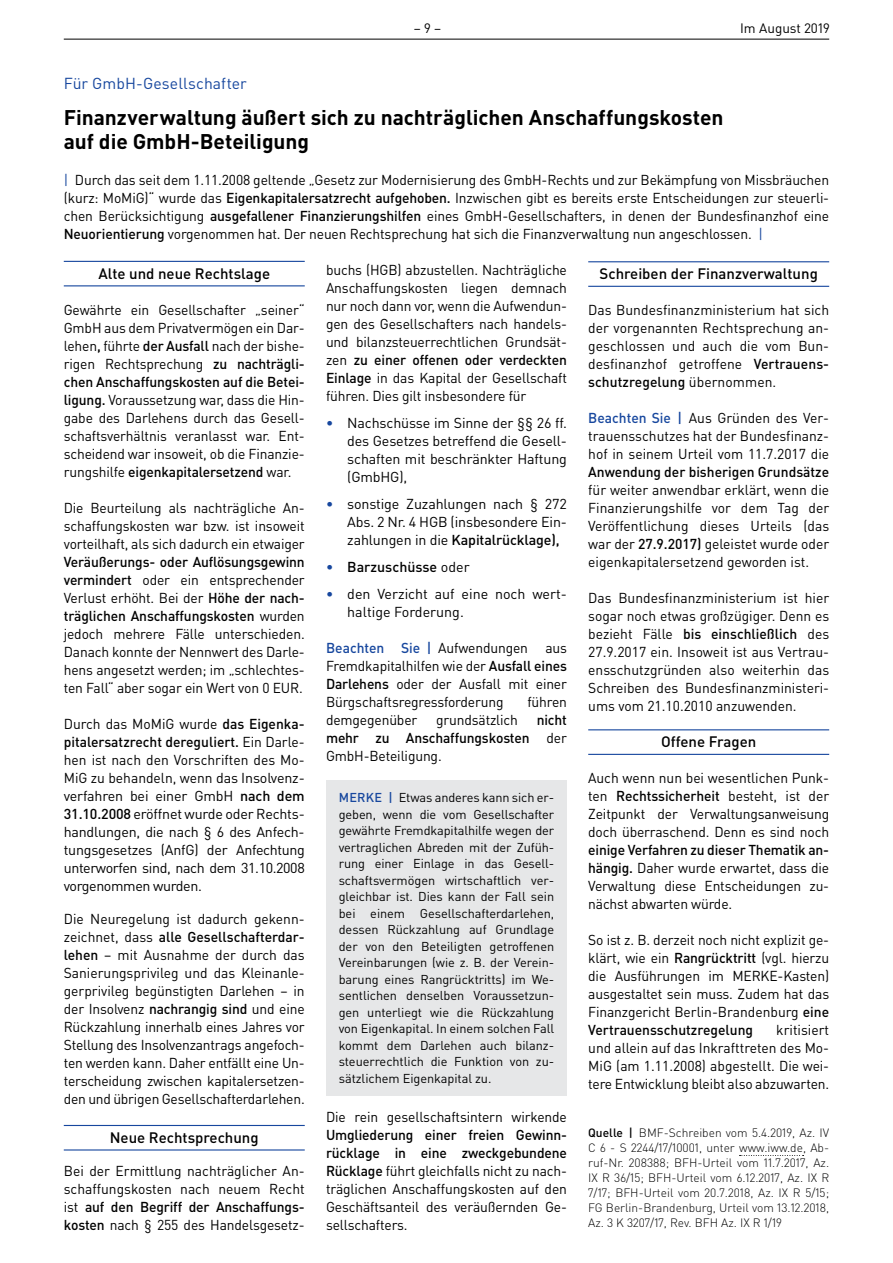
<style>
.page{position:relative;width:893px;height:1263px;background:#fff}
.page>*{position:absolute;margin:0;border:0;box-sizing:border-box;transform-origin:0 0}
.t1{font:700 21px/24px "DIN Pro";color:#000}
.t2{font:15.75px "DIN Pro";letter-spacing:.005em;color:#17479e}
.t3{font:500 15px "DIN Pro";color:#000}
.t4{font:14.25px/18px "DIN Pro";letter-spacing:-.01em;color:#000;text-align:justify}
.t5{font:500 14.25px/18px "DIN Pro";color:#000;text-align:justify}
.t6{font:13.5px "DIN Pro";color:#000}
.t7{font:12.75px/16.5px "DIN Pro";letter-spacing:-.005em;color:#000;text-align:justify}
.t8{font:300 12px/15px "DIN Pro";color:#000;text-align:justify}
.s1{color:#17479e}
.s2{font-weight:500}
.s3{font-weight:500;color:#17479e}
.s4{font-weight:400}
</style>
<div class="page">
<hr style="left:64px;top:39px;width:765px;height:1px;background:#000">
<hr style="left:64px;top:261px;width:241px;height:1px;background:#17479e">
<hr style="left:64px;top:285px;width:241px;height:1px;background:#17479e">
<hr style="left:64px;top:1125px;width:241px;height:1px;background:#17479e">
<hr style="left:64px;top:1149px;width:241px;height:1px;background:#17479e">
<div style="left:326px;top:780px;width:241px;height:315px;background:#e6e7e8"></div>
<hr style="left:588px;top:261px;width:241px;height:1px;background:#17479e">
<hr style="left:588px;top:286px;width:241px;height:1px;background:#17479e">
<hr style="left:588px;top:729px;width:241px;height:1px;background:#17479e">
<hr style="left:588px;top:754px;width:241px;height:1px;background:#17479e">
<svg style="left:739px;top:1155px;width:65px;height:1px"></svg>
<p class="t6" style="left:414px;top:19px;width:29px">– 9 –</p>
<p class="t6" style="left:740px;top:19px;width:91px">Im August 2019</p>
<p class="t2" style="left:64px;top:73px;width:185px">Für GmbH-Gesellschafter</p>
<h1 class="t1" style="left:64px;top:105px;width:661px">Finanzverwaltung äußert sich zu nachträglichen Anschaffungskosten auf die GmbH-Beteiligung</h1>
<p class="t4" style="left:64px;top:171px;width:767px"><span class="s1">|</span> Durch das seit dem 1.11.2008 geltende „Gesetz zur Modernisierung des GmbH-Rechts und zur Bekämpfung von Missbräuchen (kurz: MoMiG)“ wurde das <span class="s2">Eigenkapitalersatzrecht aufgehoben.</span> Inzwischen gibt es bereits erste Entscheidungen zur steuerli&shy;chen Berücksichtigung <span class="s2">ausgefallener Finanzierungshilfen</span> eines GmbH-Gesellschafters, in denen der Bundesfinanzhof eine <span class="s2">Neuorientierung</span> vorgenommen hat. Der neuen Rechtsprechung hat sich die Finanzverwaltung nun angeschlossen. <span class="s1">|</span></p>
<p class="t3" style="left:98px;top:263px;width:173px">Alte und neue Rechtslage</p>
<p class="t4" style="left:64px;top:300px;width:242px">Gewährte ein Gesellschafter „seiner“ GmbH aus dem Privatvermögen ein Dar&shy;lehen<span class="s2">,</span> führte <span class="s2">der Ausfall</span> nach der bishe&shy;rigen Rechtsprechung <span class="s2">zu nachträgli&shy;chen Anschaffungskosten auf die Betei&shy;ligung.</span> Voraussetzung war, dass die Hin&shy;gabe des Darlehens durch das Gesell&shy;schaftsverhältnis veranlasst war. Ent&shy;scheidend war insoweit, ob die Finanzie&shy;rungshilfe <span class="s2">eigenkapitalersetzend</span> war.</p>
<p class="t4" style="left:64px;top:498px;width:242px">Die Beurteilung als nachträgliche An&shy;schaffungskosten war bzw. ist insoweit vorteilhaft, als sich dadurch ein etwaiger</p>
<p class="t4" style="left:64px;top:552px;width:242px"><span class="s2">Veräußerungs- oder Auflösungsgewinn vermindert</span> oder ein entsprechender Verlust erhöht. Bei der <span class="s2">Höhe der nach&shy;träglichen Anschaffungskosten</span> wurden jedoch mehrere Fälle unterschieden.<br>Danach konnte der Nennwert des Darle&shy;hens angesetzt werden; im „schlechtes&shy;ten Fall“ aber sogar ein Wert von 0 EUR.</p>
<p class="t4" style="left:64px;top:714px;width:242px">Durch das MoMiG wurde <span class="s2">das Eigenka&shy;pitalersatzrecht dereguliert.</span> Ein Darle&shy;hen ist nach den Vorschriften des Mo-MiG zu behandeln, wenn das Insolvenz&shy;verfahren bei einer GmbH <span class="s2">nach dem 31.10.2008</span> eröffnet wurde oder Rechts&shy;handlungen, die nach § 6 des Anfech&shy;tungsgesetzes (AnfG) der Anfechtung unterworfen sind, nach dem 31.10.2008 vorgenommen wurden.</p>
<p class="t4" style="left:64px;top:909px;width:242px">Die Neuregelung ist dadurch gekenn&shy;zeichnet, dass <span class="s2">alle Gesellschafterdar&shy;lehen</span> – mit Ausnahme der durch das Sanierungsprivileg und das Kleinanle&shy;gerprivileg begünstigten Darlehen – in der Insolvenz <span class="s2">nachrangig sind</span> und eine Rückzahlung innerhalb eines Jahres vor Stellung des Insolvenzantrags angefoch&shy;ten werden kann. Daher entfällt eine Un&shy;terscheidung zwischen kapitalersetzen&shy;den und übrigen Gesellschafterdarlehen.</p>
<p class="t3" style="left:110px;top:1127px;width:150px">Neue Rechtsprechung</p>
<p class="t4" style="left:64px;top:1161px;width:242px">Bei der Ermittlung nachträglicher An&shy;schaffungskosten nach neuem Recht ist <span class="s2">auf den Begriff der Anschaffungs&shy;kosten</span> nach § 255 des Handelsgesetz-</p>
<p class="t4" style="left:326px;top:260px;width:242px">buchs (HGB) abzustellen. Nachträgliche Anschaffungskosten liegen demnach nur noch dann vor, wenn die Aufwendun&shy;gen des Gesellschafters nach handels&shy;und bilanzsteuerrechtlichen Grundsät&shy;zen <span class="s2">zu einer offenen oder verdeckten Einlage</span> in das Kapital der Gesellschaft führen. Dies gilt insbesondere für</p>
<p class="t4" style="left:347px;top:413px;width:221px;text-indent:-21px"><span class="s3">•</span> Nachschüsse im Sinne der §§ 26 ff. des Gesetzes betreffend die Gesell&shy;schaften mit beschränkter Haftung (GmbHG),</p>
<p class="t4" style="left:347px;top:494px;width:221px;text-indent:-21px"><span class="s3">•</span> sonstige Zuzahlungen nach § 272<br>Abs. 2 Nr. 4 HGB (insbesondere Ein&shy;zahlungen in die <span class="s2">Kapitalrücklage),</span></p>
<p class="t5" style="left:326px;top:557px;width:145px"><span class="s1">•</span> Barzuschüsse <span class="s4">oder</span></p>
<p class="t4" style="left:347px;top:584px;width:221px;text-indent:-21px"><span class="s3">•</span> den Verzicht auf eine noch wert&shy;haltige Forderung.</p>
<p class="t4" style="left:326px;top:638px;width:242px"><span class="s3">Beachten Sie |</span> Aufwendungen aus Fremdkapitalhilfen wie der <span class="s2">Ausfall eines Darlehens</span> oder der Ausfall mit einer Bürgschaftsregressforderung</p>
<p class="t3" style="left:599px;top:264px;width:220px">Schreiben der Finanzverwaltung</p>
<p class="t4" style="left:588px;top:301px;width:242px">Das Bundesfinanzministerium hat sich der vorgenannten Rechtsprechung an&shy;geschlossen und auch die vom Bun&shy;desfinanzhof getroffene <span class="s2">Vertrauens&shy;schutzregelung</span> übernommen.</p>
<p class="t4" style="left:588px;top:409px;width:242px"><span class="s3">Beachten Sie |</span> Aus Gründen des Ver&shy;trauensschutzes hat der Bundesfinanz&shy;hof in seinem Urteil vom 11.7.2017 die</p>
<p class="t5" style="left:588px;top:463px;width:242px">Anwendung der bisherigen Grundsätze</p>
<p class="t4" style="left:588px;top:481px;width:242px">für weiter anwendbar erklärt, wenn die Finanzierungshilfe vor dem Tag der Veröffentlichung dieses Urteils (das war der <span class="s2">27.9.2017)</span> geleistet wurde oder eigenkapitalersetzend geworden ist.</p>
<p class="t4" style="left:588px;top:589px;width:242px">Das Bundesfinanzministerium ist hier sogar noch etwas großzügiger. Denn es bezieht Fälle <span class="s2">bis einschließlich</span> des 27.9.2017 ein. Insoweit ist aus Vertrau&shy;ensschutzgründen also weiterhin das Schreiben des Bundesfinanzministeri&shy;ums vom 21.10.2010 anzuwenden.</p>
<p class="t3" style="left:661px;top:732px;width:97px">Offene Fragen</p>
<p class="t4" style="left:588px;top:769px;width:242px">Auch wenn nun bei wesentlichen Punk&shy;ten <span class="s2">Rechtssicherheit</span> besteht, ist der Zeitpunkt der Verwaltungsanweisung doch überraschend. Denn es sind noch</p>
<p class="t4" style="left:588px;top:841px;width:242px"><span class="s2">einige Verfahren zu dieser Thematik an&shy;hängig.</span> Daher wurde erwartet, dass die Verwaltung diese Entscheidungen zu&shy;nächst abwarten würde.</p>
<p class="t4" style="left:588px;top:931px;width:242px">So ist z. B. derzeit noch nicht explizit ge&shy;klärt, wie ein <span class="s2">Rangrücktritt</span> (vgl. hierzu die Ausführungen im MERKE-Kasten) ausgestaltet sein muss. Zudem hat das Finanzgericht Berlin-Brandenburg <span class="s2">eine Vertrauensschutzregelung</span></p>
<p class="t4" style="left:527px;top:692px;width:41px">führen</p>
<p class="t5" style="left:326px;top:710px;width:242px;text-indent:211px">nicht mehr zu Anschaffungskosten <span class="s4">der GmbH-Beteiligung.</span></p>
<p class="t7" style="left:339px;top:789px;width:217px"><span class="s3">MERKE |</span> Etwas anderes kann sich er&shy;geben, wenn die vom Gesellschafter gewährte Fremdkapitalhilfe wegen der vertraglichen Abreden mit der Zufüh&shy;rung einer Einlage in das Gesell&shy;schaftsvermögen wirtschaftlich ver&shy;gleichbar ist. Dies kann der Fall sein bei einem Gesellschafterdarlehen, dessen Rückzahlung auf Grundlage der von den Beteiligten getroffenen Vereinbarungen (wie z. B. der Verein&shy;barung eines Rangrücktritts) im We&shy;sentlichen denselben Voraussetzun&shy;gen unterliegt wie die Rückzahlung von Eigenkapital. In einem solchen Fall kommt dem Darlehen auch bilanz&shy;steuerrechtlich die Funktion von zu&shy;sätzlichem Eigenkapital zu.</p>
<p class="t4" style="left:326px;top:1107px;width:242px">Die rein gesellschaftsintern wirkende</p>
<p class="t4" style="left:326px;top:1125px;width:242px"><span class="s2">Umgliederung einer freien Gewinn&shy;rücklage in eine zweckgebundene Rücklage</span> führt gleichfalls nicht zu nach&shy;träglichen Anschaffungskosten auf den Geschäftsanteil des veräußernden Ge&shy;sellschafters.</p>
<p class="t4" style="left:326px;top:710px;width:93px">demgegenüber</p>
<p class="t4" style="left:436px;top:710px;width:83px">grundsätzlich</p>
<p class="t4" style="left:588px;top:1021px;width:242px;text-indent:188px">kritisiert und allein auf das Inkrafttreten des Mo-MiG (am 1.11.2008) abgestellt. Die wei&shy;tere Entwicklung bleibt also abzuwarten.</p>
<p class="t8" style="left:588px;top:1125px;width:242px"><span class="s2">Quelle |</span> BMF-Schreiben vom 5.4.2019, Az. IV C 6 - S 2244/17/10001, unter www.iww.de, Ab&shy;ruf-Nr. 208388; BFH-Urteil vom 11.7.2017, Az.<br>IX R 36/15; BFH-Urteil vom 6.12.2017, Az. IX R 7/17; BFH-Urteil vom 20.7.2018, Az. IX R 5/15; FG Berlin-Brandenburg, Urteil vom 13.12.2018, Az. 3 K 3207/17, Rev. BFH Az. IX R 1/19</p>
</div>
